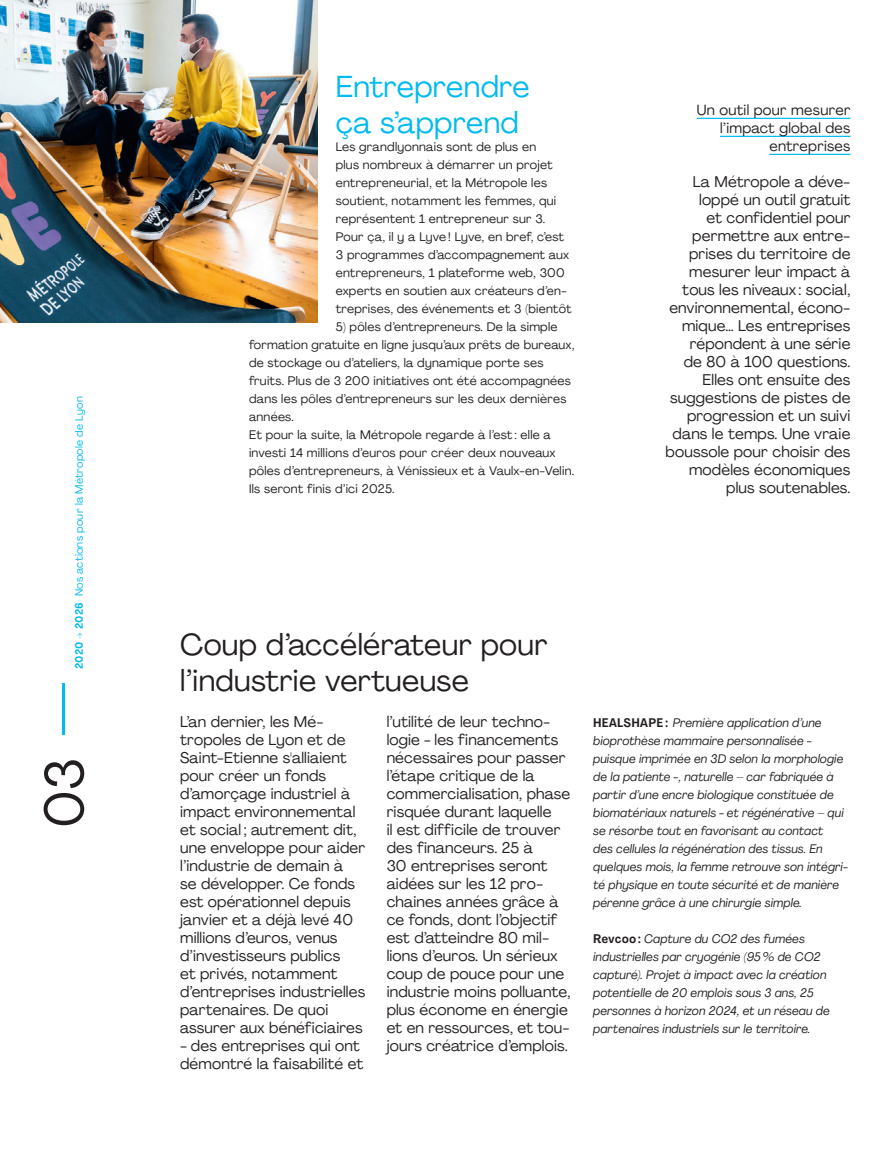
<style>
.page{position:relative;width:893px;height:1170px;background:#fff}
.page>*{position:absolute;margin:0;border:0;box-sizing:border-box;transform-origin:0 0}
.t1{font:53.85px "Agrandir";color:#231f20}
.H2_-_Noir{font:30px/36px "Agrandir";letter-spacing:.01em;color:#231f20}
.H2_-_Axe_3{font:30px/36px "Agrandir";letter-spacing:.01em;color:#00baf1}
.Texte_courant_-_10_2{font:15.3px/18px "Agrandir";letter-spacing:.01em;color:#231f20}
.Sous-titre_-_Axe_3{font:14.55px/18px "Agrandir";letter-spacing:.02em;color:#231f20;text-align:right}
.Texte_courant_-_8_2{font:12.3px/18px "Agrandir";letter-spacing:.02em;color:#231f20}
.Texte_courant_-_10_2-2{font:italic 12.3px/18px "Agrandir";letter-spacing:.01em;color:#231f20}
.t2{font:10.65px "Agrandir";letter-spacing:.02em;color:#00baf1}
.s1{font-family:"Agrandir Text";font-weight:700}
.s2{color:#00baf1}
.s3{font-family:"Agrandir Text";font-weight:700;font-style:normal}
</style>
<div class="page">
<hr style="left:697px;top:118px;width:153px;height:1px;background:#00baf1">
<hr style="left:720px;top:136px;width:130px;height:1px;background:#00baf1">
<hr style="left:769px;top:154px;width:81px;height:1px;background:#00baf1">
<img style="left:0;top:0;width:318px;height:322px">
<p class="t2" style="left:73px;top:669px;width:274px;rotate:-90deg"><span class="s1">2020 → 2026</span> Nos actions pour la Métropole de Lyon</p>
<h1 class="t1" style="left:31px;top:827px;width:148px;rotate:-90deg">03 <span class="s2">—</span></h1>
<p class="H2_-_Axe_3" style="left:336px;top:68px;width:195px">Entreprendre ça s’apprend</p>
<p class="Texte_courant_-_8_2" style="left:336px;top:137px;width:237px">Les grandlyonnais sont de plus en<br>plus nombreux à démarrer un projet entrepreneurial, et la Métropole les soutient, notamment les femmes, qui représentent 1 entrepreneur sur 3.<br>Pour ça, il y a Lyve ! Lyve, en bref, c’est 3 programmes d’accompagnement aux entrepreneurs, 1 plateforme web, 300 experts en soutien aux créateurs d’en&shy;treprises, des événements et 3 (bientôt</p>
<p class="Texte_courant_-_8_2" style="left:249px;top:317px;width:327px;text-indent:87px">5) pôles d’entrepreneurs. De la simple formation gratuite en ligne jusqu’aux prêts de bureaux, de stockage ou d’ateliers, la dynamique porte ses fruits. Plus de 3 200 initiatives ont été accompagnées dans les pôles d’entrepreneurs sur les deux dernières années.</p>
<p class="Texte_courant_-_8_2" style="left:249px;top:425px;width:327px">Et pour la suite, la Métropole regarde à l’est : elle a investi 14 millions d’euros pour créer deux nouveaux pôles d’entrepreneurs, à Vénissieux et à Vaulx-en-Velin.<br>Ils seront finis d’ici 2025.</p>
<p class="Sous-titre_-_Axe_3" style="left:697px;top:100px;width:155px">Un outil pour mesurer l’impact global des entreprises</p>
<p class="Texte_courant_-_10_2" style="left:666px;top:172px;width:186px;text-align:right">La Métropole a déve&shy;loppé un outil gratuit<br>et confidentiel pour permettre aux entre&shy;prises du territoire de mesurer leur impact à tous les niveaux : social, environnemental, écono&shy;mique… Les entreprises répondent à une série<br>de 80 à 100 questions.<br>Elles ont ensuite des suggestions de pistes de progression et un suivi dans le temps. Une vraie boussole pour choisir des modèles économiques plus soutenables.</p>
<p class="H2_-_Noir" style="left:180px;top:626px;width:369px">Coup d’accélérateur pour l’industrie vertueuse</p>
<p class="Texte_courant_-_10_2" style="left:180px;top:712px;width:187px">L’an dernier, les Mé&shy;tropoles de Lyon et de<br>Saint-Etienne s'alliaient pour créer un fonds d’amorçage industriel à impact environnemental et social ; autrement dit, une enveloppe pour aider l’industrie de demain à<br>se développer. Ce fonds est opérationnel depuis janvier et a déjà levé 40 millions d’euros, venus d’investisseurs publics<br>et privés, notamment d’entreprises industrielles partenaires. De quoi assurer aux bénéficiaires</p>
<p class="Texte_courant_-_10_2" style="left:180px;top:1036px;width:185px">- des entreprises qui ont démontré la faisabilité et</p>
<p class="Texte_courant_-_10_2" style="left:387px;top:712px;width:185px">l’utilité de leur techno&shy;logie - les financements nécessaires pour passer l’étape critique de la commercialisation, phase risquée durant laquelle<br>il est difficile de trouver des financeurs. 25 à<br>30 entreprises seront aidées sur les 12 pro&shy;chaines années grâce à ce fonds, dont l’objectif est d’atteindre 80 mil&shy;lions d’euros. Un sérieux coup de pouce pour une industrie moins polluante, plus économe en énergie et en ressources, et tou&shy;jours créatrice d’emplois.</p>
<p class="Texte_courant_-_10_2-2" style="left:593px;top:713px;width:257px"><span class="s3">HEALSHAPE :</span> Première application d’une bioprothèse mammaire personnalisée - puisque imprimée en 3D selon la morphologie de la patiente -, naturelle – car fabriquée à partir d’une encre biologique constituée de biomatériaux naturels - et régénérative – qui se résorbe tout en favorisant au contact<br>des cellules la régénération des tissus. En quelques mois, la femme retrouve son intégri&shy;té physique en toute sécurité et de manière pérenne grâce à une chirurgie simple.</p>
<p class="Texte_courant_-_10_2-2" style="left:593px;top:929px;width:238px"><span class="s3">Revcoo:</span> Capture du CO2 des fumées industrielles par cryogénie (95% de CO2 capturé). Projet à impact avec la création potentielle de 20 emplois sous 3 ans, 25 personnes à horizon 2024, et un réseau de partenaires industriels sur le territoire.</p>
</div>
